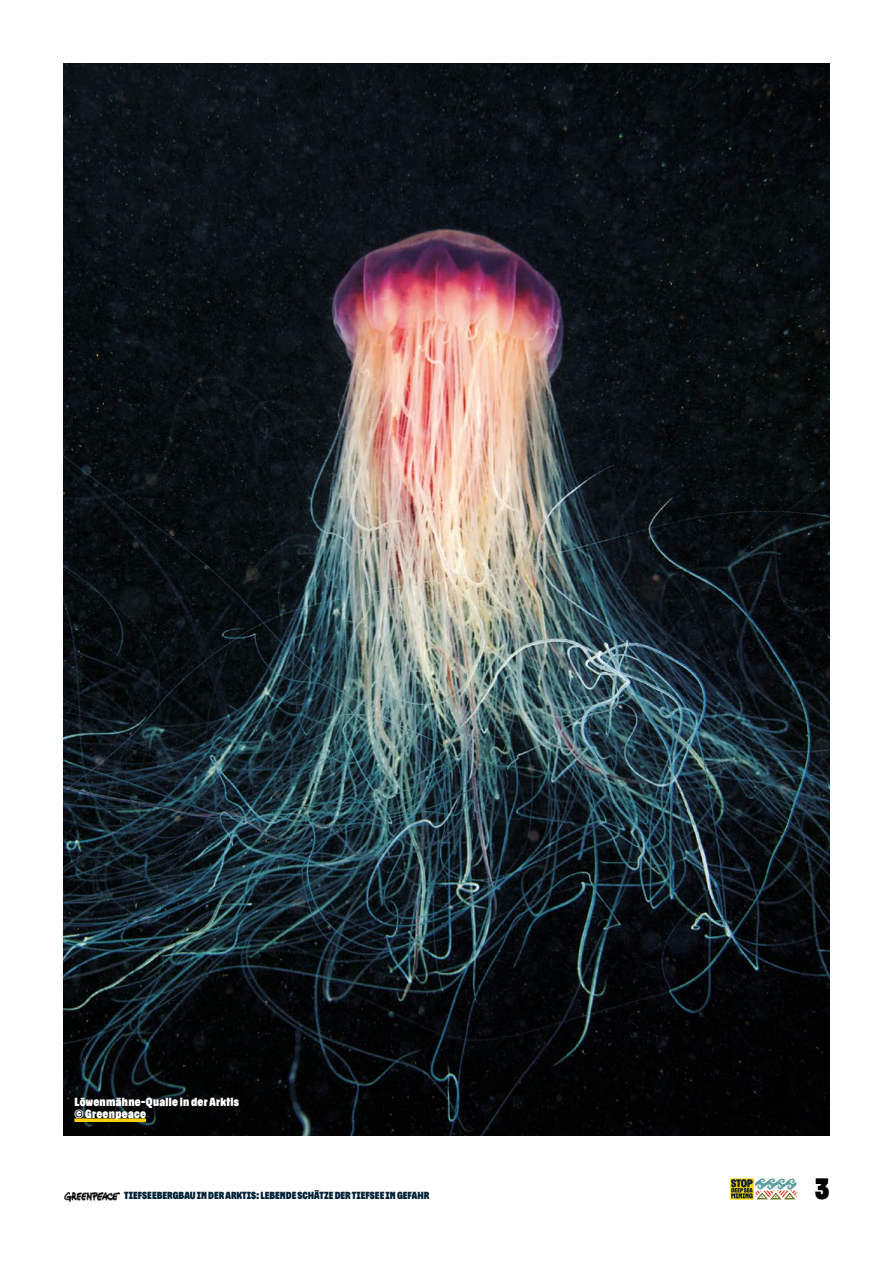
<style>
.page{position:relative;width:893px;height:1263px;background:#fff}
.page>*{position:absolute;margin:0;border:0;box-sizing:border-box;transform-origin:0 0}
.t1{font:700 30px "Ompu 0.2";color:#000}
.t2{font:700 12px/12px "Ompu 0.2";letter-spacing:.025em;color:#fff}
.t3{font:700 10.5px "Ompu 0.2";color:#002137}
</style>
<div class="page">
<svg style="left:730px;top:1178px;width:66px;height:22px"></svg>
<img style="left:64px;top:1192px;width:56px;height:9px">
<img style="left:64px;top:64px;width:765px;height:1071px">
<svg style="left:74px;top:1118px;width:72px;height:4px"></svg>
<p class="t2" style="left:74px;top:1096px;width:166px">Löwenmähne-Qualle in der Arktis © Greenpeace</p>
<p class="t3" style="left:124px;top:1190px;width:306px">TIEFSEEBERGBAU IN DER ARKTIS: LEBENDE SCHÄTZE DER TIEFSEE IN GEFAHR</p>
<h1 class="t1" style="left:815px;top:1172px;width:16px">3</h1>
</div>
